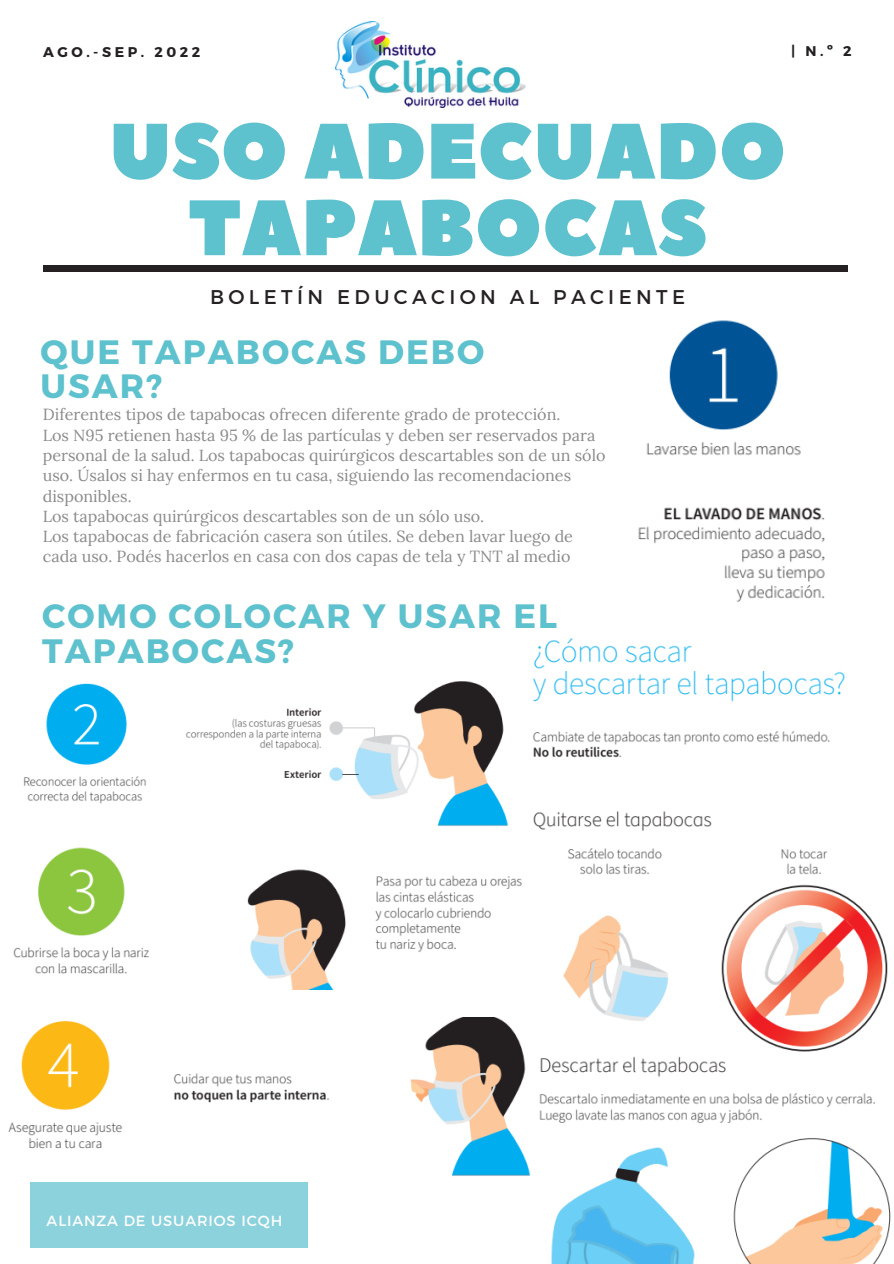
<style>
.page{position:relative;width:894px;height:1264px;background:#fff}
.page>*{position:absolute;margin:0;border:0;box-sizing:border-box;transform-origin:0 0}
.t1{font:78.3px/76.5px "Peace Sans";color:#5ec1ce;text-align:center}
.t2{font:700 33.75px/35px "Montserrat";letter-spacing:.06em;color:#5ec1ce}
.t3{font:19.8px "Montserrat";letter-spacing:.22em;color:#252122}
.t4{font:16.05px/20.2px "Lora";color:#8c8b8b}
.t5{font:14.7px "Montserrat";letter-spacing:.06em;color:#fefefe}
.t6{font:700 14.1px "Montserrat";letter-spacing:.25em;color:#252122}
</style>
<div class="page">
<div style="left:43px;top:266px;width:804px;height:5px;background:#252122"></div>
<div style="left:31px;top:1182px;width:277px;height:65px;background:#8cd2dc"></div>
<img style="left:335px;top:21px;width:190px;height:86px">
<img style="left:638px;top:320px;width:187px;height:282px">
<img style="left:23px;top:681px;width:485px;height:145px">
<img style="left:13px;top:847px;width:509px;height:142px">
<img style="left:8px;top:1017px;width:523px;height:159px">
<img style="left:525px;top:638px;width:363px;height:416px">
<img style="left:539px;top:1056px;width:352px;height:207px">
<p class="t6" style="left:43px;top:42px;width:159px">AGO.-SEP. 2022</p>
<p class="t6" style="left:790px;top:42px;width:62px">| N.º 2</p>
<h1 class="t1" style="left:109px;top:116px;width:678px">USO ADECUADO<br>TAPABOCAS</h1>
<p class="t3" style="left:210px;top:284px;width:476px">BOLETÍN EDUCACION AL PACIENTE</p>
<h2 class="t2" style="left:41px;top:332px;width:445px">QUE TAPABOCAS DEBO<br>USAR?</h2>
<p class="t4" style="left:43px;top:404px;width:564px">Diferentes tipos de tapabocas ofrecen diferente grado de protección.<br>Los N95 retienen hasta 95 % de las partículas y deben ser reservados para personal de la salud. Los tapabocas quirúrgicos descartables son de un sólo uso. Úsalos si hay enfermos en tu casa, siguiendo las recomendaciones disponibles.<br>Los tapabocas quirúrgicos descartables son de un sólo uso.<br>Los tapabocas de fabricación casera son útiles. Se deben lavar luego de cada uso. Podés hacerlos en casa con dos capas de tela y TNT al medio</p>
<h2 class="t2" style="left:42px;top:596px;width:516px">COMO COLOCAR Y USAR EL<br>TAPABOCAS?</h2>
<p class="t5" style="left:47px;top:1211px;width:237px">ALIANZA DE USUARIOS ICQH</p>
</div>
